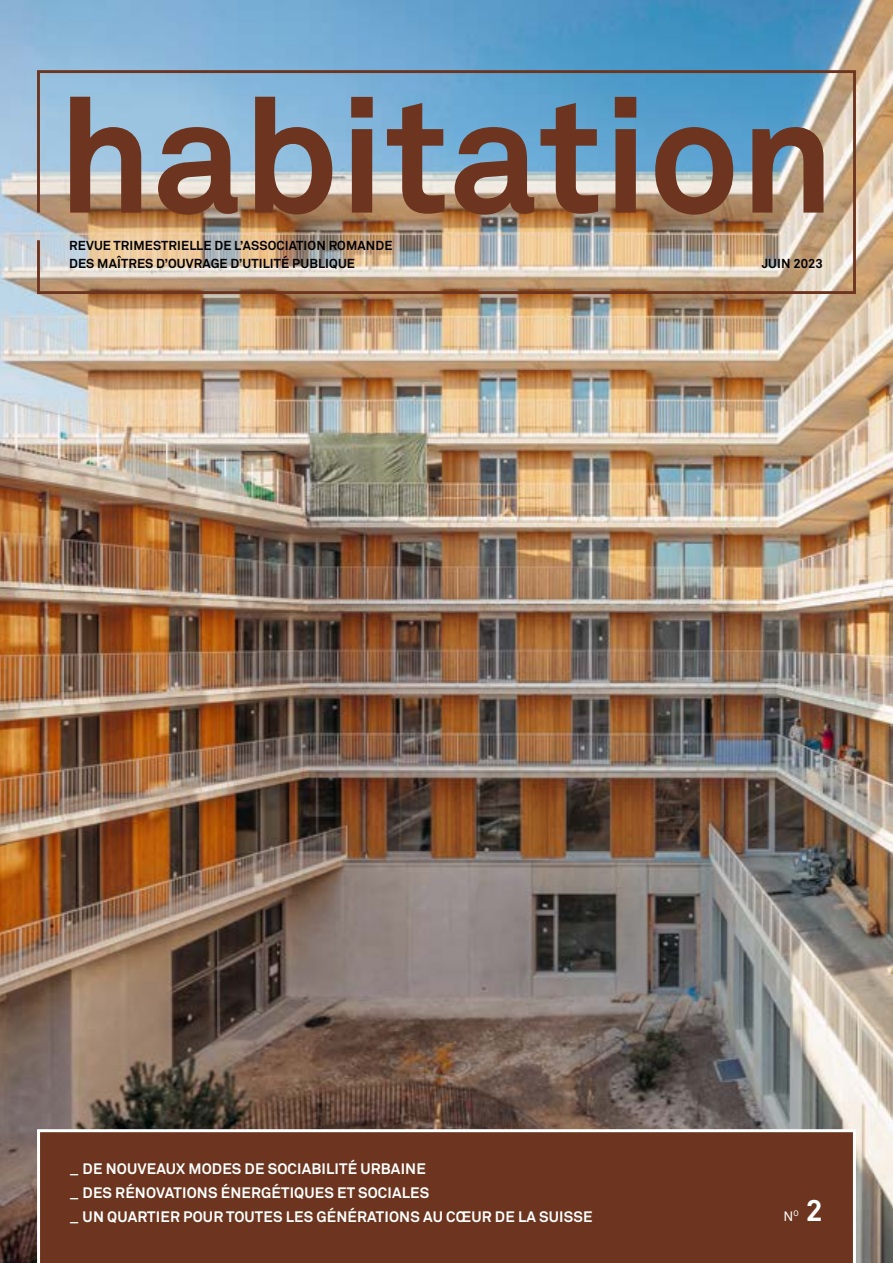
<style>
.page{position:relative;width:893px;height:1263px;background:#fff}
.page>*{position:absolute;margin:0;border:0;box-sizing:border-box;transform-origin:0 0}
.t1{font:700 160.5px "Akkurat Std";color:#6d351f}
.t2{font:700 30px "Akkurat Std";color:#fff}
.t3{font:700 15px/24px "Akkurat Std";letter-spacing:.01em;color:#fff}
.t4{font:13.5px "Akkurat Std";color:#fff}
.t5{font:700 12.9px/18px "Akkurat Std";letter-spacing:.01em;color:#000}
</style>
<div class="page">
<img style="left:0;top:0;width:893px;height:1263px">
<img style="left:36px;top:69px;width:821px;height:226px">
<div style="left:37px;top:1129px;width:819px;height:134px;background:#6d351f"></div>
<h1 class="t1" style="left:58px;top:57px;width:779px">habitation</h1>
<p class="t5" style="left:69px;top:236px;width:325px">REVUE TRIMESTRIELLE DE L’ASSOCIATION ROMANDE<br>DES MAÎTRES D’OUVRAGE D’UTILITÉ PUBLIQUE</p>
<p class="t5" style="left:762px;top:254px;width:62px">JUIN 2023</p>
<p class="t3" style="left:70px;top:1156px;width:524px">_ DE NOUVEAUX MODES DE SOCIABILITÉ URBAINE<br>_ DES RÉNOVATIONS ÉNERGÉTIQUES ET SOCIALES<br>_ UN QUARTIER POUR TOUTES LES GÉNÉRATIONS AU CŒUR DE LA SUISSE</p>
<p class="t4" style="left:783px;top:1208px;width:17px">N<sup>O</sup></p>
<h2 class="t2" style="left:806px;top:1191px;width:19px">2</h2>
</div>
